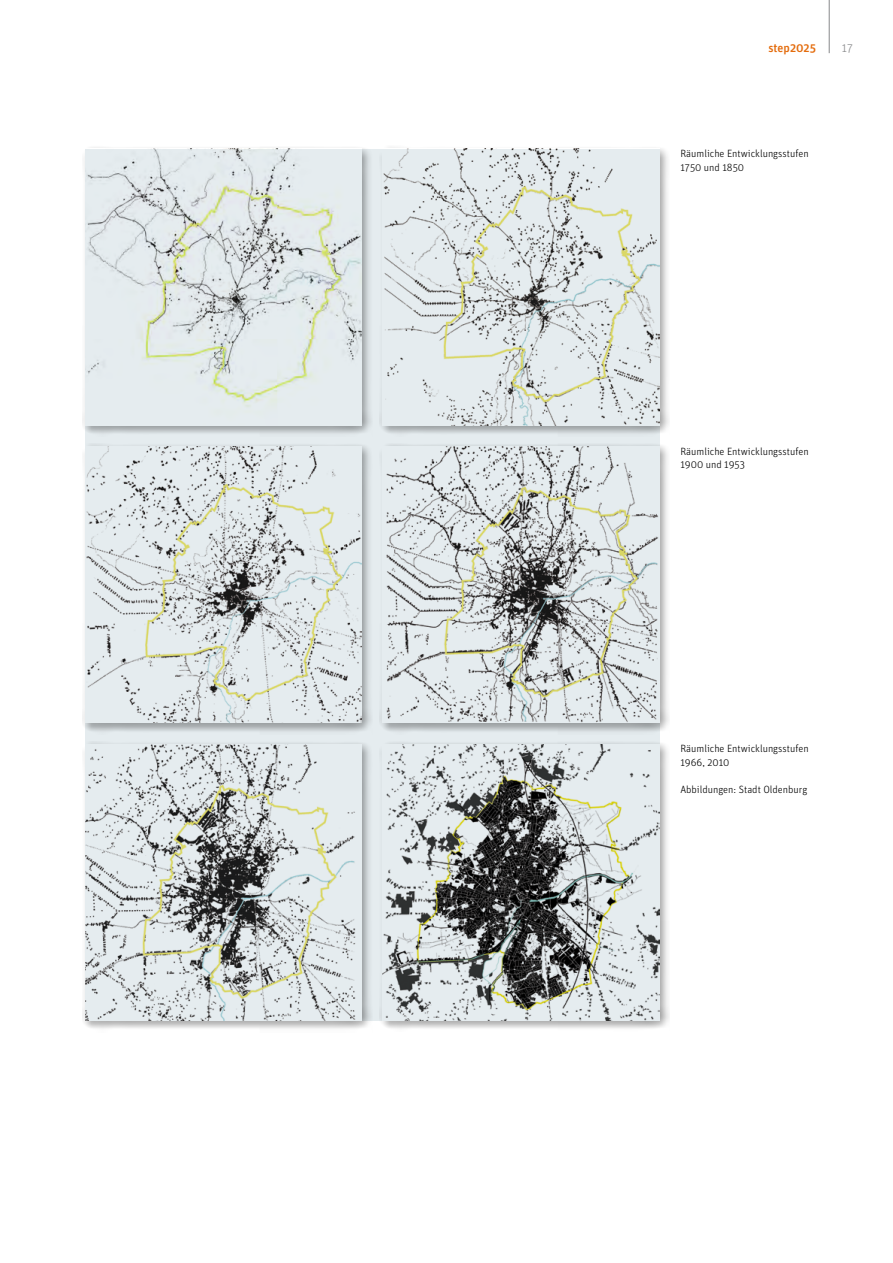
<style>
.page{position:relative;width:893px;height:1263px;background:#fff}
.page>*{position:absolute;margin:0;border:0;box-sizing:border-box;transform-origin:0 0}
.t1{font:500 12px "Unit";color:#e46c0d}
.t2{font:300 12px "Unit";color:#87888a}
.t3{font:300 10.5px/13.5px "Unit";color:#000}
</style>
<div class="page">
<hr style="left:829px;top:0;width:1px;height:53px;background:#87888a">
<div style="left:85px;top:149px;width:574px;height:871px;background:#e5ecef"></div>
<div style="left:380px;top:146px;width:290px;height:291px;background:#000;opacity:.35"></div>
<img style="left:383px;top:149px;width:276px;height:276px">
<div style="left:82px;top:146px;width:290px;height:291px;background:#000;opacity:.35"></div>
<img style="left:85px;top:149px;width:276px;height:276px">
<div style="left:82px;top:443px;width:290px;height:291px;background:#000;opacity:.35"></div>
<img style="left:85px;top:446px;width:276px;height:277px">
<div style="left:380px;top:443px;width:290px;height:291px;background:#000;opacity:.35"></div>
<img style="left:383px;top:446px;width:276px;height:277px">
<div style="left:380px;top:741px;width:290px;height:290px;background:#000;opacity:.35"></div>
<img style="left:383px;top:744px;width:276px;height:276px">
<div style="left:82px;top:741px;width:290px;height:291px;background:#000;opacity:.35"></div>
<img style="left:85px;top:744px;width:276px;height:276px">
<p class="t1" style="left:768px;top:41px;width:49px">step2025</p>
<p class="t2" style="left:842px;top:41px;width:13px">17</p>
<p class="t3" style="left:680px;top:147px;width:130px">Räumliche Entwicklungsstufen<br>1750 und 1850</p>
<p class="t3" style="left:680px;top:444px;width:130px">Räumliche Entwicklungsstufen<br>1900 und 1953</p>
<p class="t3" style="left:680px;top:742px;width:130px">Räumliche Entwicklungsstufen<br>1966, 2010</p>
<p class="t3" style="left:680px;top:782px;width:128px">Abbildungen: Stadt Oldenburg</p>
</div>
